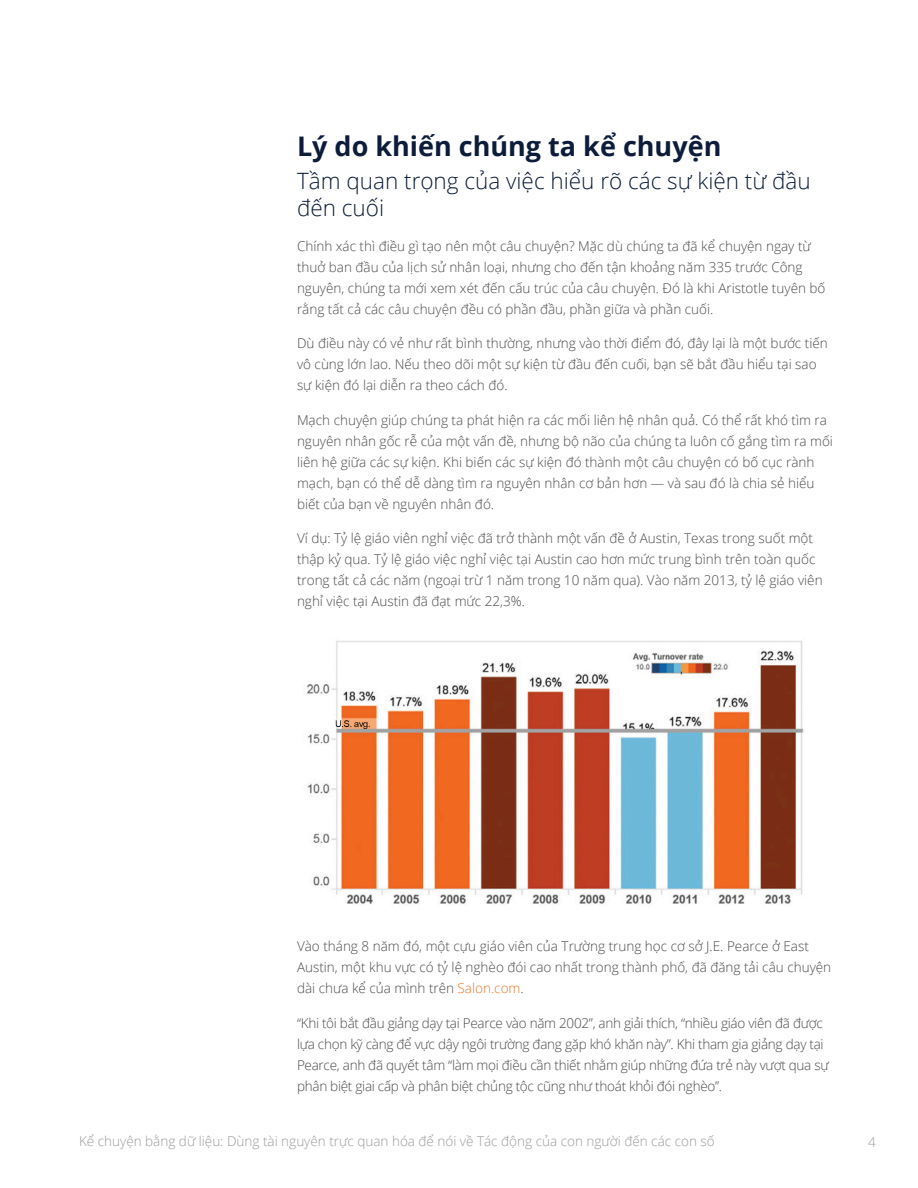
<style>
.page{position:relative;width:918px;height:1188px;background:#fff}
.page>*{position:absolute;margin:0;border:0;box-sizing:border-box;transform-origin:0 0}
.BODYCOPY-subhead{font:700 27px "Open Sans";color:#0c1c3a}
.BODYCOPY-subhead-2{font:300 22.5px/27px "Open Sans";color:#0c1c3a}
.INTRO_-_TOC_page__s{font:300 13.5px/21px "Open Sans";color:#4b4b4b}
.INTRO_-_TOC_page__s-2{font:300 13.5px/21px "Open Sans";letter-spacing:-.02em;color:#4b4b4b}
.t1{font:300 13.5px "Open Sans";color:#9b9b9b}
.s1{color:#e8762c}
</style>
<div class="page">
<img style="left:307px;top:640px;width:497px;height:264px">
<p class="BODYCOPY-subhead" style="left:297px;top:127px;width:426px">Lý do khiến chúng ta kể chuyện</p>
<p class="BODYCOPY-subhead-2" style="left:297px;top:167px;width:515px">Tầm quan trọng của việc hiểu rõ các sự kiện từ đầu đến cuối</p>
<p class="INTRO_-_TOC_page__s" style="left:297px;top:235px;width:530px">Chính xác thì điều gì tạo nên một câu chuyện? Mặc dù chúng ta đã kể chuyện ngay từ thuở ban đầu của lịch sử nhân loại, nhưng cho đến tận khoảng năm 335 trước Công nguyên, chúng ta mới xem xét đến cấu trúc của câu chuyện. Đó là khi Aristotle tuyên bố rằng tất cả các câu chuyện đều có phần đầu, phần giữa và phần cuối.</p>
<p class="INTRO_-_TOC_page__s" style="left:297px;top:333px;width:532px">Dù điều này có vẻ như rất bình thường, nhưng vào thời điểm đó, đây lại là một bước tiến vô cùng lớn lao. Nếu theo dõi một sự kiện từ đầu đến cuối, bạn sẽ bắt đầu hiểu tại sao sự kiện đó lại diễn ra theo cách đó.</p>
<p class="INTRO_-_TOC_page__s" style="left:297px;top:409px;width:537px">Mạch chuyện giúp chúng ta phát hiện ra các mối liên hệ nhân quả. Có thể rất khó tìm ra nguyên nhân gốc rễ của một vấn đề, nhưng bộ não của chúng ta luôn cố gắng tìm ra mối liên hệ giữa các sự kiện. Khi biến các sự kiện đó thành một câu chuyện có bố cục rành mạch, bạn có thể dễ dàng tìm ra nguyên nhân cơ bản hơn — và sau đó là chia sẻ hiểu biết của bạn về nguyên nhân đó.</p>
<p class="INTRO_-_TOC_page__s" style="left:297px;top:528px;width:527px">Ví dụ: Tỷ lệ giáo viên nghỉ việc đã trở thành một vấn đề ở Austin, Texas trong suốt một thập kỷ qua. Tỷ lệ giáo việc nghỉ việc tại Austin cao hơn mức trung bình trên toàn quốc trong tất cả các năm (ngoại trừ 1 năm trong 10 năm qua). Vào năm 2013, tỷ lệ giáo viên nghỉ việc tại Austin đã đạt mức 22,3%.</p>
<p class="INTRO_-_TOC_page__s" style="left:297px;top:936px;width:536px">Vào tháng 8 năm đó, một cựu giáo viên của Trường trung học cơ sở J.E. Pearce ở East<br>Austin, một khu vực có tỷ lệ nghèo đói cao nhất trong thành phố, đã đăng tải câu chuyện dài chưa kể của mình trên <span class="s1">Salon.com</span>.</p>
<p class="INTRO_-_TOC_page__s-2" style="left:297px;top:1012px;width:533px">“Khi tôi bắt đầu giảng dạy tại Pearce vào năm 2002”, anh giải thích, “nhiều giáo viên đã được lựa chọn kỹ càng để vực dậy ngôi trường đang gặp khó khăn này”. Khi tham gia giảng dạy tại Pearce, anh đã quyết tâm “làm mọi điều cần thiết nhằm giúp những đứa trẻ này vượt qua sự phân biệt giai cấp và phân biệt chủng tộc cũng như thoát khỏi đói nghèo”.</p>
<p class="t1" style="left:79px;top:1132px;width:637px">Kể chuyện bằng dữ liệu: Dùng tài nguyên trực quan hóa để nói về Tác động của con người đến các con số</p>
<p class="t1" style="left:868px;top:1133px;width:9px">4</p>
</div>
